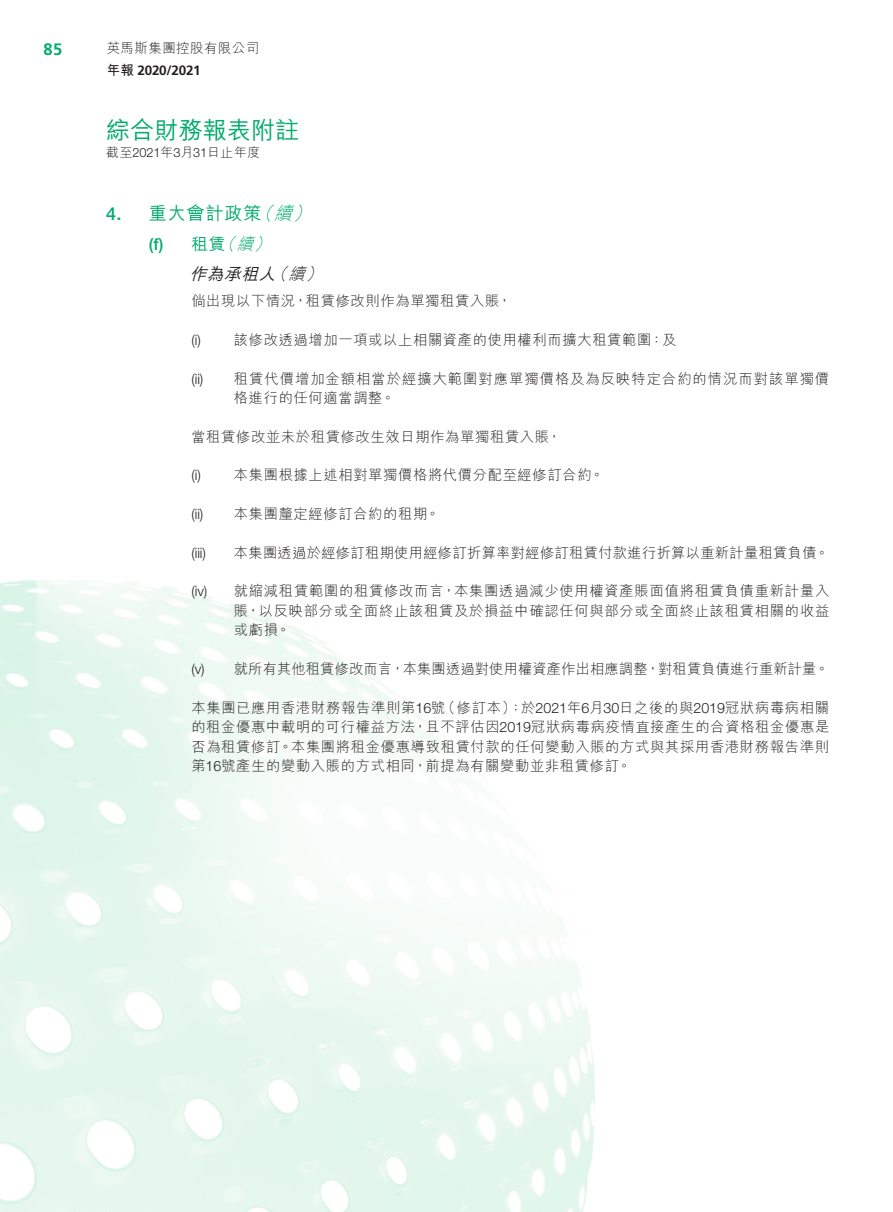
<style>
.page{position:relative;width:893px;height:1212px;background:#fff}
.page>*{position:absolute;margin:0;border:0;box-sizing:border-box;transform-origin:0 0}
.t1{font:500 24px "M Hei HK";letter-spacing:.005em;color:#00ab6b}
.t2{font:500 18px "M Hei HK";letter-spacing:.055em;color:#00ab6b}
.t3{font:italic 300 18px "M Hei HK";color:#00ab6b}
.t4{font:500 18px "Helvetica Neue LT Std";color:#00ab6b}
.t5{font:italic 500 16.5px "M Hei HK";color:#231f20}
.t6{font:italic 300 16.5px "M Hei HK";color:#00ab6b}
.t7{font:500 16.5px "Helvetica Neue LT Std";color:#00ab6b}
.t8{font:italic 300 16.5px "M Hei HK";color:#231f20}
.t9{font:700 16.5px "Frutiger LT Std";color:#00ab6b}
.t10{font:500 16.5px "M Hei HK";color:#00ab6b}
.t11{font:300 14.25px/19.5px "M Hei HK";letter-spacing:.05em;color:#231f20}
.t12{font:300 14.25px "M Hei HK";letter-spacing:.01em;color:#231f20}
.t13{font:300 14.25px "M Hei HK";letter-spacing:.025em;color:#231f20}
.t14{font:300 14.25px "M Hei HK";letter-spacing:.075em;color:#231f20}
.t15{font:300 14.25px "Helvetica Neue LT Std";color:#231f20}
.t16{font:300 13.5px "M Hei HK";letter-spacing:.03em;color:#231f20}
.t17{font:700 13.5px "Frutiger LT Std";letter-spacing:-.02em;color:#231f20}
.t18{font:300 12.75px "M Hei HK";letter-spacing:.05em;color:#231f20}
.s1{font-family:"M Hei HK"}
.s2{font-family:"Helvetica Neue LT Std"}
</style>
<div class="page">
<p class="t9" style="left:43px;top:39px;width:20px">85</p>
<p class="t16" style="left:107px;top:41px;width:154px">英馬斯集團控股有限公司</p>
<p class="t17" style="left:107px;top:62px;width:96px"><span class="s1">年報</span> 2020/2021</p>
<h1 class="t1" style="left:106px;top:112px;width:195px">綜合財務報表附註</h1>
<p class="t18" style="left:106px;top:146px;width:155px">截至<span class="s2">2021</span>年月<span class="s2">3 31</span>日止年度</p>
<p class="t4" style="left:106px;top:203px;width:17px">4.</p>
<p class="t2" style="left:149px;top:200px;width:114px">重大會計政策</p>
<p class="t3" style="left:274px;top:204px;width:24px">續</p>
<p class="t3" style="left:254px;top:204px;width:24px">（</p>
<p class="t3" style="left:293px;top:204px;width:24px">(</p>
<p class="t7" style="left:149px;top:235px;width:16px">) f(</p>
<p class="t6" style="left:237px;top:236px;width:22px">續</p>
<p class="t6" style="left:219px;top:236px;width:22px">（</p>
<p class="t6" style="left:254px;top:236px;width:22px">(</p>
<p class="t10" style="left:191px;top:232px;width:35px">租賃</p>
<p class="t8" style="left:288px;top:266px;width:22px">續</p>
<p class="t8" style="left:270px;top:266px;width:22px">（</p>
<p class="t8" style="left:306px;top:266px;width:22px">(</p>
<p class="t5" style="left:190px;top:262px;width:93px">作為承租人</p>
<p class="t11" style="left:191px;top:291px;width:322px">倘出現以下情況，租賃修改則作為單獨租賃入賬，</p>
<p class="t11" style="left:234px;top:330px;width:444px">該修改透過增加一項或以上相關資產的使用權利而擴大租賃範圍：及</p>
<p class="t15" style="left:191px;top:331px;width:11px">) i(</p>
<p class="t15" style="left:191px;top:370px;width:14px">i i( )</p>
<p class="t14" style="left:234px;top:371px;width:597px">租賃代價增加金額相當於經擴大範圍對應單獨價格及為反映特定合約的情況而對該單獨價</p>
<p class="t11" style="left:234px;top:388px;width:163px">格進行的任何適當調整。</p>
<p class="t11" style="left:191px;top:427px;width:372px">當租賃修改並未於租賃修改生效日期作為單獨租賃入賬，</p>
<p class="t11" style="left:234px;top:465px;width:372px">本集團根據上述相對單獨價格將代價分配至經修訂合約。</p>
<p class="t15" style="left:191px;top:467px;width:11px">) i(</p>
<p class="t15" style="left:191px;top:505px;width:14px">i i( )</p>
<p class="t11" style="left:234px;top:504px;width:207px">本集團釐定經修訂合約的租期。</p>
<p class="t15" style="left:191px;top:544px;width:16px">(iii)</p>
<p class="t13" style="left:234px;top:545px;width:597px">本集團透過於經修訂租期使用經修訂折算率對經修訂租賃付款進行折算以重新計量租賃負債。</p>
<p class="t15" style="left:191px;top:582px;width:18px">i v( )</p>
<p class="t11" style="left:234px;top:581px;width:597px">就縮減租賃範圍的租賃修改而言，本集團透過減少使用權資產賬面值將租賃負債重新計量入</p>
<p class="t15" style="left:191px;top:660px;width:15px">v( )</p>
<p class="t11" style="left:234px;top:601px;width:597px">賬，以反映部分或全面終止該租賃及於損益中確認任何與部分或全面終止該租賃相關的收益或虧損。</p>
<p class="t12" style="left:234px;top:661px;width:597px">就所有其他租賃修改而言，本集團透過對使用權資產作出相應調整，對租賃負債進行重新計量。</p>
<p class="t11" style="left:441px;top:697px;width:389px">（修訂本：）於<span class="s2">2021</span>年月<span class="s2">6 30</span>日之後的與<span class="s2">2019</span>冠狀病毒病相關</p>
<p class="t11" style="left:191px;top:697px;width:639px">本集團已應用香港財務報告準則第<span class="s2">16</span>號<br>的租金優惠中載明的可行權益方法，且不評估因<span class="s2">2019</span>冠狀病毒病疫情直接產生的合資格租金優惠是否為租賃修訂。本集團將租金優惠導致租賃付款的任何變動入賬的方式與其採用香港財務報告準則第<span class="s2">16</span>號產生的變動入賬的方式相同，前提為有關變動並非租賃修訂。</p>
</div>
